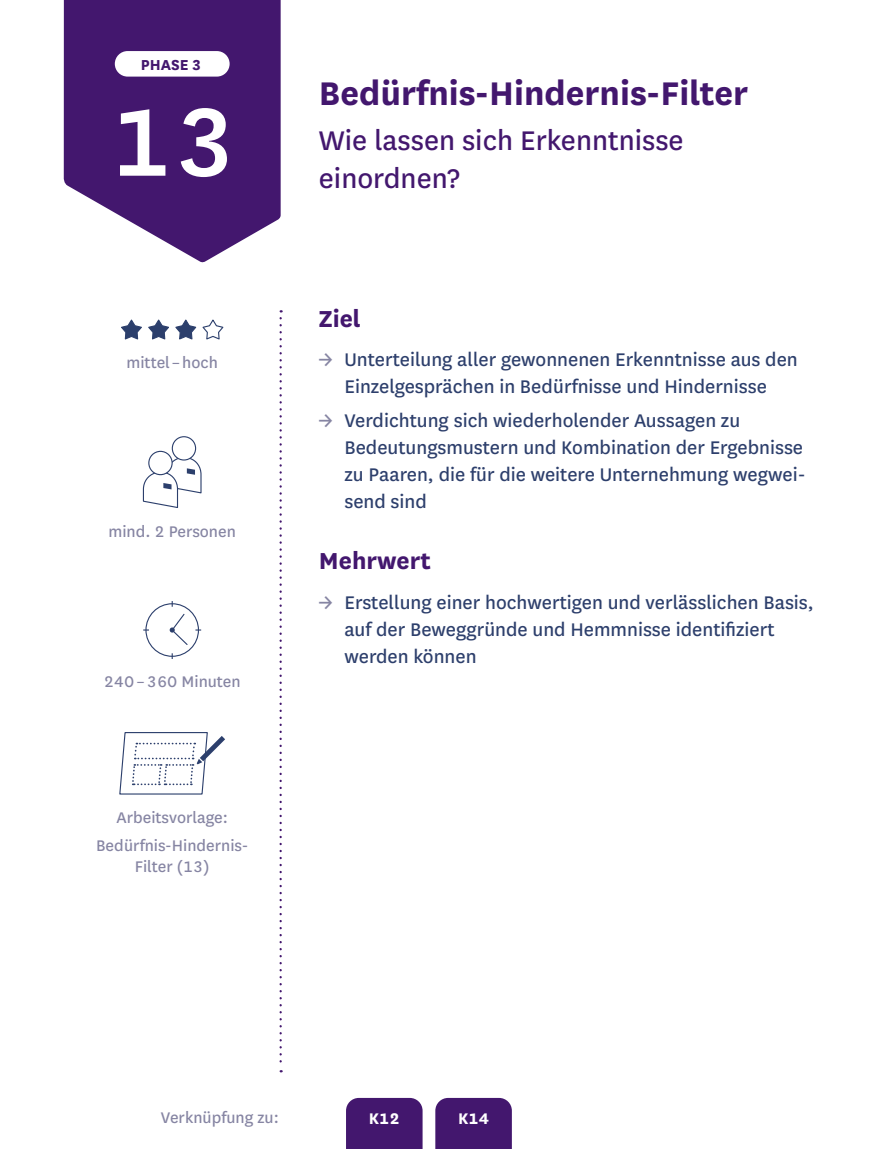
<style>
.page{position:relative;width:893px;height:1149px;background:#fff}
.page>*{position:absolute;margin:0;border:0;box-sizing:border-box;transform-origin:0 0}
.t1{font:500 112.5px "National";color:#fff}
.t2{font:700 38.25px "National";color:#43176e}
.t3{font:31.5px "National";color:#43176e}
.t4{font:700 27px "National";color:#43176e}
.t5{font:21.38px/27px "National";color:#2d3f6c}
.t6{font:18px/28.3px "National";color:#8685a3;text-align:center}
.t7{font:700 18px "National";color:#fff}
.t8{font:700 16.88px "National";color:#43176e}
.s1{color:#8685a3}
</style>
<div class="page">
<svg style="left:64px;top:0;width:217px;height:263px;fill:#43176e"></svg>
<div style="left:115px;top:51px;width:115px;height:26px;background:#fff;border-radius:13px"></div>
<svg style="left:121px;top:319px;width:103px;height:21px"></svg>
<div style="left:172px;top:436px;width:24px;height:24px;border:1px solid #2c3f6c;border-radius:50%"></div>
<svg style="left:143px;top:457px;width:59px;height:51px"></svg>
<div style="left:149px;top:451px;width:23px;height:23px;background:#fff;border-radius:50%"></div>
<div style="left:148px;top:450px;width:25px;height:25px;border:1px solid #2c3f6c;border-radius:50%"></div>
<div style="left:145px;top:603px;width:54px;height:53px;border:1px solid #2c3f6c;border-radius:50%"></div>
<svg style="left:170px;top:613px;width:18px;height:32px"></svg>
<svg style="left:119px;top:732px;width:106px;height:62px"></svg>
<div style="left:346px;top:1097px;width:77px;height:51px;background:#43176e"></div>
<div style="left:435px;top:1097px;width:77px;height:51px;background:#43176e"></div>
<svg style="left:280px;top:318px;width:2px;height:753px"></svg>
<p class="t8" style="left:141px;top:53px;width:61px">PHASE 3</p>
<h1 class="t1" style="left:110px;top:65px;width:130px">13</h1>
<p class="t6" style="left:127px;top:347px;width:93px">mittel – hoch</p>
<p class="t6" style="left:109px;top:516px;width:129px">mind. 2 Personen</p>
<p class="t6" style="left:104px;top:666px;width:138px">240 – 360 Minuten</p>
<p class="t6" style="left:96px;top:802px;width:154px">Arbeitsvorlage:<br>Bedürfnis-Hindernis-</p>
<p class="t6" style="left:135px;top:851px;width:76px">Filter (13)</p>
<h2 class="t2" style="left:319px;top:66px;width:431px">Bedürfnis-Hindernis-Filter</h2>
<h3 class="t3" style="left:319px;top:119px;width:366px">Wie lassen sich Erkenntnisse</h3>
<h3 class="t3" style="left:319px;top:157px;width:142px">einordnen?</h3>
<p class="t4" style="left:319px;top:299px;width:43px">Ziel</p>
<p class="t5" style="left:319px;top:345px;width:480px;text-align:center"><span class="s1">→</span> Unterteilung aller gewonnenen Erkenntnisse aus den<br>Einzelgesprächen in Bedürfnisse und Hindernisse</p>
<p class="t5" style="left:344px;top:405px;width:463px;text-indent:-26px"><span class="s1">→</span> Verdichtung sich wiederholender Aussagen zu Bedeutungsmustern und Kombination der Ergebnisse zu Paaren, die für die weitere Unternehmung wegwei&shy;send sind</p>
<p class="t4" style="left:319px;top:541px;width:113px">Mehrwert</p>
<p class="t5" style="left:344px;top:587px;width:471px;text-indent:-26px"><span class="s1">→</span> Erstellung einer hochwertigen und verlässlichen Basis, auf der Beweggründe und Hemmnisse identifiziert werden können</p>
<p class="t6" style="left:161px;top:1101px;width:119px">Verknüpfung zu:</p>
<p class="t7" style="left:369px;top:1105px;width:32px">K12</p>
<p class="t7" style="left:458px;top:1105px;width:32px">K14</p>
</div>
